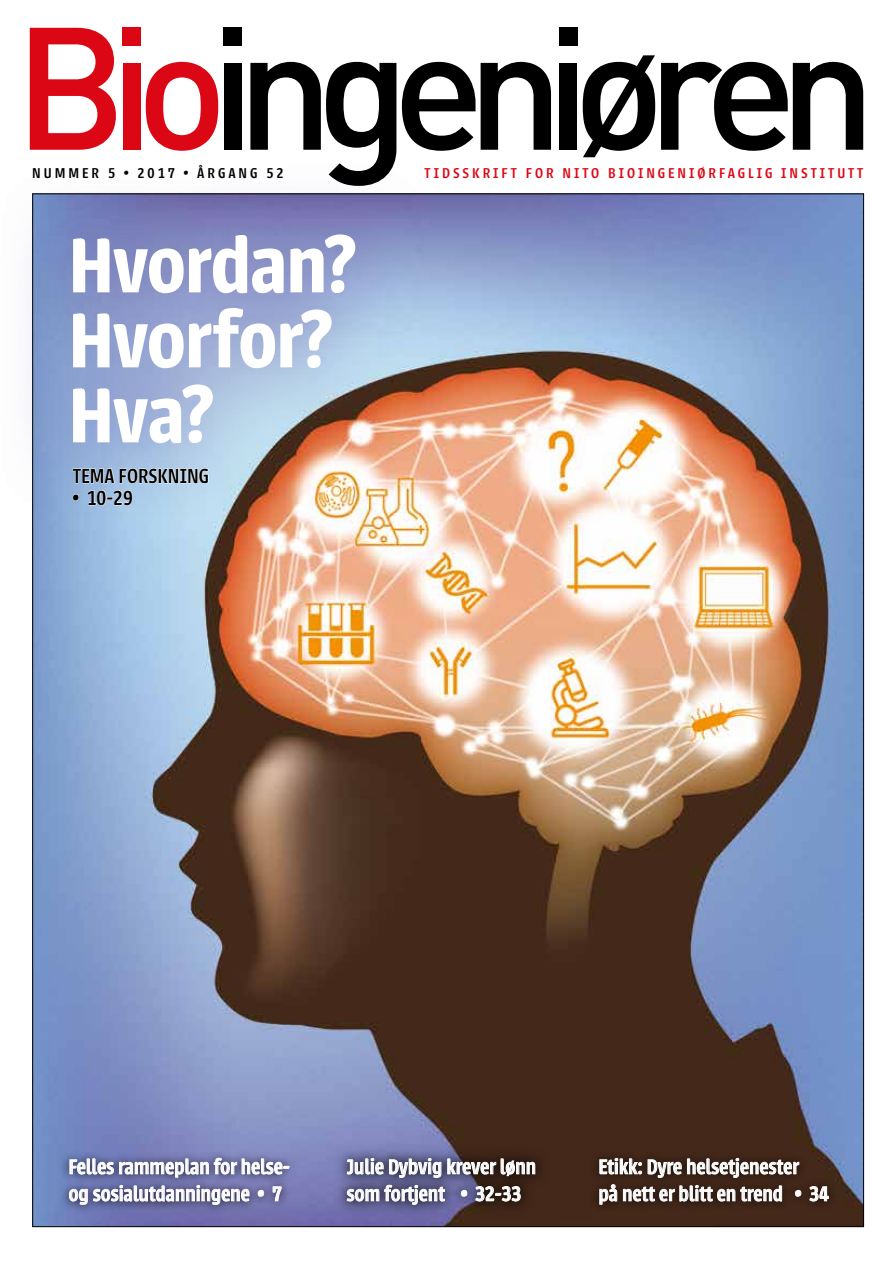
<style>
.page{position:relative;width:893px;height:1263px;background:#fff}
.page>*{position:absolute;margin:0;border:0;box-sizing:border-box;transform-origin:0 0}
.t1{font:600 85.5px/75px "Urbana";letter-spacing:-.015em;color:#fff}
.t2{font:500 22.5px/27px "Urbana";color:#fff;scale:.96 1}
.t3{font:500 22.5px "Urbana";color:#000;scale:.96 1}
.t4{font:500 15.75px "Urbana";letter-spacing:.19em;color:#dc0714}
.t5{font:500 15.75px "Urbana";letter-spacing:.19em;color:#000}
</style>
<div class="page">
<img style="left:34px;top:195px;width:828px;height:1030px">
<div style="left:590px;top:1150px;width:247px;height:63px;background:#402618"></div>
<svg style="left:599px;top:1158px;width:201px;height:20px"></svg>
<svg style="left:599px;top:1184px;width:18px;height:21px"></svg>
<svg style="left:623px;top:1185px;width:159px;height:17px"></svg>
<svg style="left:795px;top:1190px;width:6px;height:6px"></svg>
<svg style="left:809px;top:1186px;width:20px;height:16px"></svg>
<div style="left:330px;top:1141px;width:223px;height:81px;background:#000;opacity:.85"></div>
<svg style="left:338px;top:1150px;width:207px;height:64px;background:#554b64"></svg>
<svg style="left:347px;top:1158px;width:189px;height:20px;background:#75727f"></svg>
<svg style="left:347px;top:1184px;width:98px;height:21px;background:#7b7b97"></svg>
<svg style="left:461px;top:1190px;width:6px;height:6px"></svg>
<svg style="left:475px;top:1186px;width:46px;height:16px"></svg>
<svg style="left:60px;top:1149px;width:237px;height:65px;background:#7277b0"></svg>
<svg style="left:69px;top:1157px;width:221px;height:21px;background:#878bac"></svg>
<svg style="left:69px;top:1185px;width:181px;height:20px;background:#8688a8"></svg>
<svg style="left:258px;top:1190px;width:6px;height:6px"></svg>
<svg style="left:272px;top:1186px;width:10px;height:15px"></svg>
<svg style="left:30px;top:193px;width:395px;height:325px;background:#9ba1c0"></svg>
<svg style="left:72px;top:468px;width:137px;height:16px"></svg>
<svg style="left:73px;top:494px;width:5px;height:6px"></svg>
<svg style="left:87px;top:490px;width:46px;height:16px"></svg>
<div style="left:122px;top:27px;width:19px;height:19px;background:#dc0714"></div>
<div style="left:223px;top:27px;width:19px;height:19px;background:#000"></div>
<div style="left:559px;top:27px;width:19px;height:19px;background:#000"></div>
<svg style="left:30px;top:28px;width:86px;height:122px"></svg>
<div style="left:123px;top:63px;width:17px;height:87px;background:#dc0714"></div>
<svg style="left:146px;top:62px;width:72px;height:89px"></svg>
<div style="left:224px;top:63px;width:17px;height:87px;background:#000"></div>
<svg style="left:250px;top:62px;width:146px;height:124px"></svg>
<svg style="left:402px;top:62px;width:73px;height:89px"></svg>
<svg style="left:481px;top:62px;width:70px;height:88px"></svg>
<div style="left:560px;top:63px;width:17px;height:87px;background:#000"></div>
<svg style="left:583px;top:55px;width:72px;height:102px"></svg>
<svg style="left:661px;top:62px;width:202px;height:89px"></svg>
<p class="t5" style="left:32px;top:164px;width:253px">NUMMER 5 • 2017 • ÅRGANG 52</p>
<p class="t4" style="left:425px;top:164px;width:440px">TIDSSKRIFT FOR NITO BIOINGENIØRFAGLIG INSTITUTT</p>
<h1 class="t1" style="left:69px;top:229px;width:290px">Hvordan?<br>Hvorfor?<br>Hva?</h1>
<p class="t3" style="left:73px;top:464px;width:143px">TEMA FORSKNING</p>
<p class="t3" style="left:73px;top:486px;width:64px">• 10-29</p>
<p class="t2" style="left:69px;top:1153px;width:232px">Felles rammeplan for helse&shy;og sosialutdanningene • 7</p>
<p class="t2" style="left:347px;top:1153px;width:199px">Julie Dybvig krever lønn som fortjent • 32-33</p>
<p class="t2" style="left:598px;top:1153px;width:241px">Etikk: Dyre helsetjenester<br>på nett er blitt en trend • 34</p>
</div>
